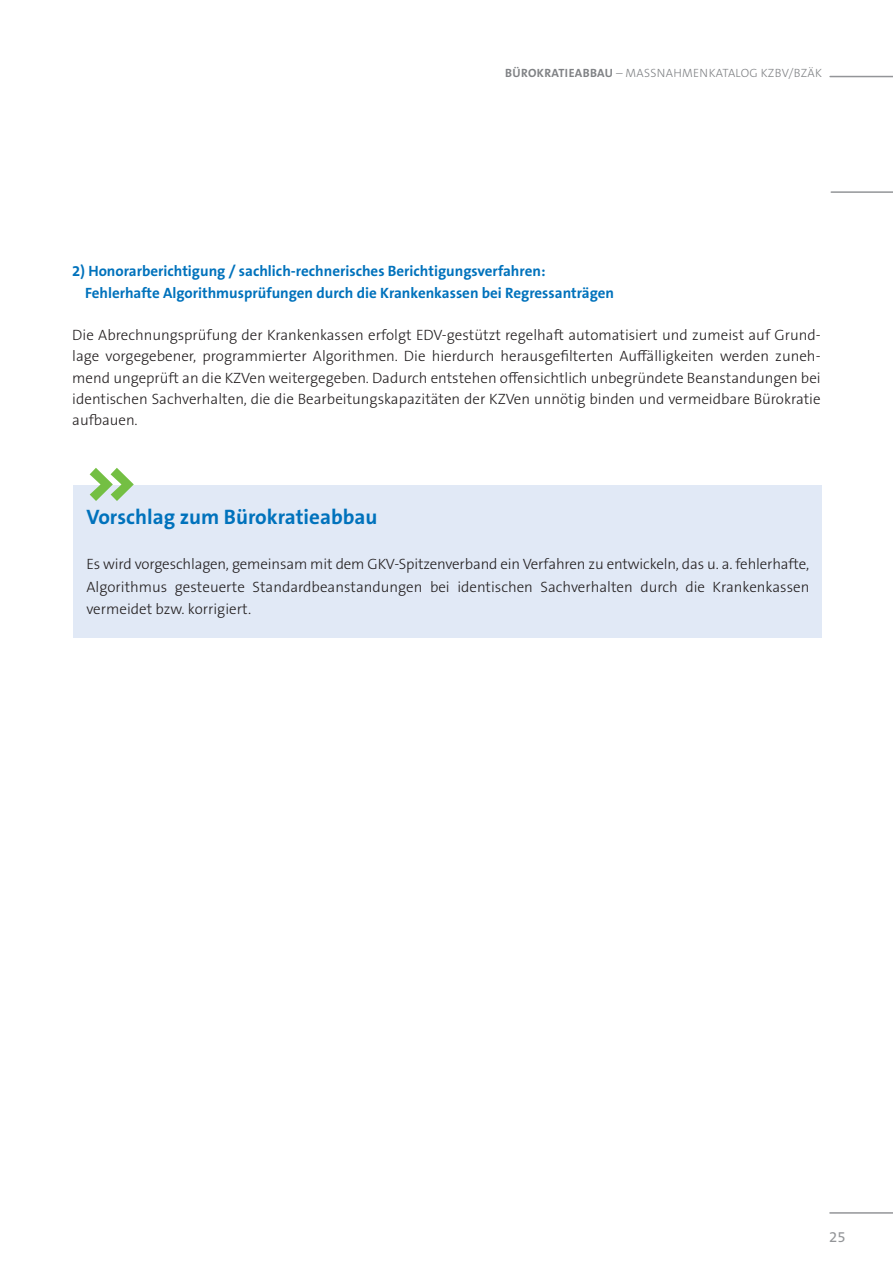
<style>
.page{position:relative;width:893px;height:1263px;background:#fff}
.page>*{position:absolute;margin:0;border:0;box-sizing:border-box;transform-origin:0 0}
.t1{font:700 21px "The Sans B Plus W7";color:#0072bc}
.t2{font:300 15px/21.3px "The Sans B Plus W3";color:#231f20;text-align:justify}
.t3{font:700 15px/21.3px "The Sans B Plus W7";color:#0072bc}
.t4{font:15px "The Sans B Plus W5 Plain";color:#939598}
.t5{font:300 12px "The Sans B Plus W3";letter-spacing:.025em;color:#808285}
.s1{font-family:"The Sans B Plus W7";font-weight:700}
</style>
<div class="page">
<hr style="left:830px;top:1212px;width:63px;height:2px;background:#939598">
<hr style="left:831px;top:191px;width:62px;height:2px;background:#939598">
<hr style="left:830px;top:76px;width:63px;height:1px;background:#939598">
<div style="left:74px;top:485px;width:748px;height:153px;background:#e1e9f6"></div>
<svg style="left:90px;top:468px;width:44px;height:33px"></svg>
<p class="t5" style="left:505px;top:65px;width:318px"><span class="s1">BÜROKRATIEABBAU</span> – MASSNAHMENKATALOG KZBV/BZÄK</p>
<p class="t3" style="left:85px;top:261px;width:530px;text-indent:-13px">2) Honorarberichtigung / sachlich-rechnerisches Berichtigungsverfahren:<br>Fehlerhafte Algorithmusprüfungen durch die Krankenkassen bei Regressanträgen</p>
<p class="t2" style="left:72px;top:325px;width:750px">Die Abrechnungsprüfung der Krankenkassen erfolgt EDV-gestützt regelhaft automatisiert und zumeist auf Grund&shy;lage vorgegebener, programmierter Algorithmen. Die hierdurch herausgefilterten Auffälligkeiten werden zuneh&shy;mend ungeprüft an die KZVen weitergegeben. Dadurch entstehen offensichtlich unbegründete Beanstandungen bei identischen Sachverhalten, die die Bearbeitungskapazitäten der KZVen unnötig binden und vermeidbare Bürokratie aufbauen.</p>
<h1 class="t1" style="left:86px;top:504px;width:293px">Vorschlag zum Bürokratieabbau</h1>
<p class="t2" style="left:86px;top:553px;width:724px;line-height:22.5px">Es wird vorgeschlagen, gemeinsam mit dem GKV-Spitzenverband ein Verfahren zu entwickeln, das u. a. fehlerhafte, Algorithmus gesteuerte Standardbeanstandungen bei identischen Sachverhalten durch die Krankenkassen vermeidet bzw. korrigiert.</p>
<p class="t4" style="left:829px;top:1227px;width:18px">25</p>
</div>
